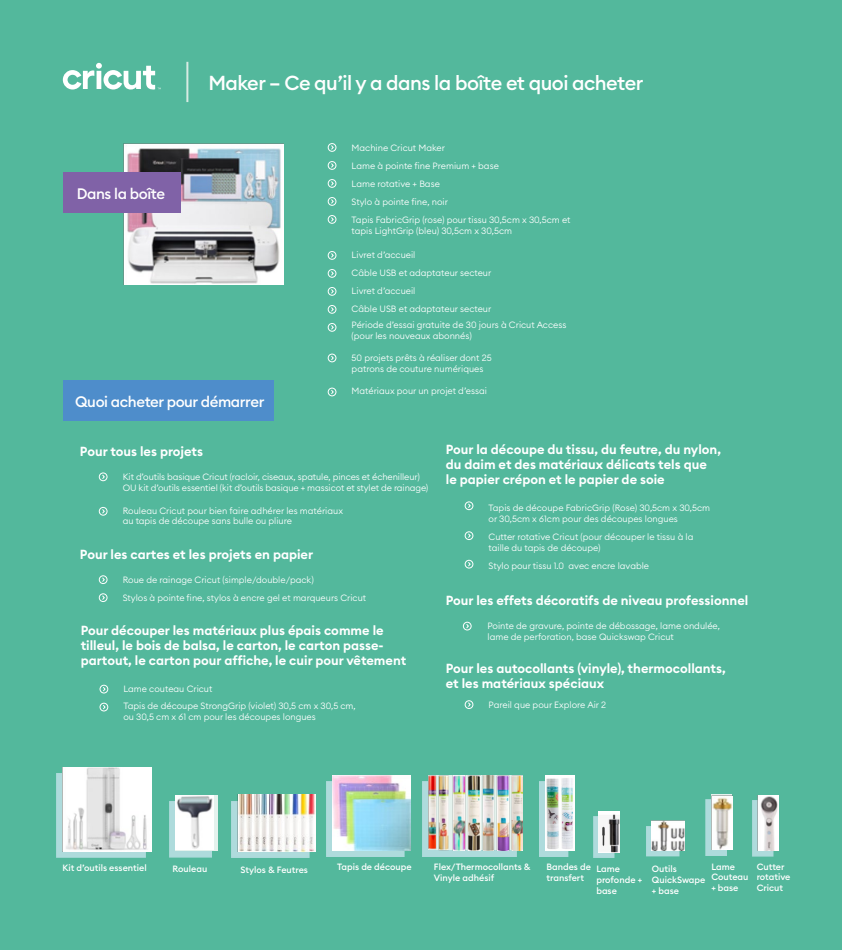
<style>
.page{position:relative;width:842px;height:950px;background:#53b89c}
.page>*{position:absolute;margin:0;border:0;box-sizing:border-box;transform-origin:0 0}
.t1{font:500 20px "Euclid Circular B";letter-spacing:-.025em;color:#fff}
.t2{font:500 15px "Euclid Circular B";letter-spacing:-.025em;color:#fff}
.t3{font:600 13px/15px "Euclid Circular B";color:#fff}
.t4{font:300 9px/18px "Euclid Circular B";color:#fff}
.t5{font:500 9px/10.9px "Euclid Circular B";color:#fff}
</style>
<div class="page">
<svg style="left:63px;top:63px;width:98px;height:27px"></svg>
<hr style="left:186px;top:62px;width:2px;height:40px;background:#d6ebe3">
<img style="left:123px;top:143px;width:160px;height:141px">
<svg style="left:331px;top:145px;width:3px;height:5px"></svg>
<div style="left:328px;top:143px;width:8px;height:9px;border:1px solid #fff;border-radius:50%"></div>
<div style="left:328px;top:161px;width:8px;height:9px;border:1px solid #fff;border-radius:50%"></div>
<div style="left:328px;top:179px;width:8px;height:9px;border:1px solid #fff;border-radius:50%"></div>
<div style="left:328px;top:197px;width:8px;height:9px;border:1px solid #fff;border-radius:50%"></div>
<div style="left:328px;top:215px;width:8px;height:9px;border:1px solid #fff;border-radius:50%"></div>
<div style="left:328px;top:251px;width:8px;height:9px;border:1px solid #fff;border-radius:50%"></div>
<div style="left:328px;top:269px;width:8px;height:9px;border:1px solid #fff;border-radius:50%"></div>
<div style="left:328px;top:287px;width:8px;height:9px;border:1px solid #fff;border-radius:50%"></div>
<div style="left:328px;top:305px;width:8px;height:8px;border:1px solid #fff;border-radius:50%"></div>
<div style="left:328px;top:323px;width:8px;height:8px;border:1px solid #fff;border-radius:50%"></div>
<div style="left:328px;top:354px;width:8px;height:8px;border:1px solid #fff;border-radius:50%"></div>
<div style="left:328px;top:388px;width:8px;height:8px;border:1px solid #fff;border-radius:50%"></div>
<div style="left:465px;top:501px;width:8px;height:9px;border:1px solid #fff;border-radius:50%"></div>
<div style="left:100px;top:685px;width:8px;height:8px;border:1px solid #fff;border-radius:50%"></div>
<div style="left:100px;top:703px;width:8px;height:8px;border:1px solid #fff;border-radius:50%"></div>
<div style="left:463px;top:622px;width:8px;height:8px;border:1px solid #fff;border-radius:50%"></div>
<div style="left:99px;top:472px;width:8px;height:9px;border:1px solid #fff;border-radius:50%"></div>
<div style="left:465px;top:700px;width:8px;height:9px;border:1px solid #fff;border-radius:50%"></div>
<div style="left:465px;top:531px;width:8px;height:9px;border:1px solid #fff;border-radius:50%"></div>
<div style="left:99px;top:507px;width:8px;height:8px;border:1px solid #fff;border-radius:50%"></div>
<div style="left:465px;top:560px;width:8px;height:8px;border:1px solid #fff;border-radius:50%"></div>
<div style="left:99px;top:575px;width:8px;height:9px;border:1px solid #fff;border-radius:50%"></div>
<div style="left:99px;top:593px;width:8px;height:9px;border:1px solid #fff;border-radius:50%"></div>
<div style="left:56px;top:773px;width:90px;height:84px;background:#aedbdc"></div>
<img style="left:62px;top:767px;width:89px;height:84px">
<div style="left:169px;top:801px;width:43px;height:56px;background:#aedbdc"></div>
<svg style="left:175px;top:795px;width:43px;height:56px"></svg>
<img style="left:175px;top:795px;width:39px;height:54px">
<svg style="left:232px;top:801px;width:78px;height:56px"></svg>
<img style="left:238px;top:795px;width:78px;height:56px">
<div style="left:326px;top:781px;width:78px;height:75px;background:#aedbdc"></div>
<img style="left:332px;top:775px;width:78px;height:75px">
<div style="left:422px;top:781px;width:95px;height:75px;background:#aedbdc"></div>
<img style="left:428px;top:775px;width:95px;height:75px">
<div style="left:539px;top:781px;width:29px;height:75px;background:#aedbdc"></div>
<img style="left:545px;top:775px;width:30px;height:75px">
<div style="left:593px;top:817px;width:21px;height:41px;background:linear-gradient(to bottom,#aedbdc,#aedbdc)"></div>
<img style="left:599px;top:811px;width:21px;height:41px">
<div style="left:646px;top:826px;width:33px;height:30px;background:#aedbdc"></div>
<img style="left:651px;top:821px;width:34px;height:29px">
<div style="left:706px;top:799px;width:21px;height:57px;background:#aedbdc"></div>
<svg style="left:711px;top:794px;width:21px;height:56px"></svg>
<img style="left:711px;top:795px;width:21px;height:54px">
<svg style="left:752px;top:800px;width:21px;height:56px"></svg>
<img style="left:758px;top:795px;width:21px;height:55px">
<div style="left:63px;top:172px;width:118px;height:40px;background:#8062a7"></div>
<div style="left:63px;top:380px;width:210px;height:40px;background:#4e8dcb"></div>
<h1 class="t1" style="left:208px;top:70px;width:436px">Maker – Ce qu’il y a dans la boîte et quoi acheter</h1>
<h2 class="t2" style="left:77px;top:184px;width:90px">Dans la boîte</h2>
<h2 class="t2" style="left:75px;top:392px;width:191px">Quoi acheter pour démarrer</h2>
<p class="t4" style="left:352px;top:138px;width:220px">Machine Cricut Maker<br>Lame à pointe fine Premium + base<br>Lame rotative + Base<br>Stylo à pointe fine, noir<br>Tapis FabricGrip (rose) pour tissu 30,5cm x 30,5cm et</p>
<p class="t4" style="left:352px;top:221px;width:162px">tapis LightGrip (bleu) 30,5cm x 30,5cm</p>
<p class="t4" style="left:352px;top:246px;width:141px">Livret d’accueil<br>Câble USB et adaptateur secteur</p>
<p class="t4" style="left:352px;top:281px;width:141px">Livret d’accueil<br>Câble USB et adaptateur secteur</p>
<p class="t4" style="left:352px;top:319px;width:216px;line-height:11px">Période d’essai gratuite de 30 jours à Cricut Access (pour les nouveaux abonnés)</p>
<p class="t4" style="left:352px;top:352px;width:141px;line-height:11px">50 projets prêts à réaliser dont 25 patrons de couture numériques</p>
<p class="t4" style="left:352px;top:382px;width:137px">Matériaux pour un projet d’essai</p>
<h3 class="t3" style="left:80px;top:443px;width:125px">Pour tous les projets</h3>
<p class="t4" style="left:123px;top:471px;width:307px;line-height:11px">Kit d’outils basique Cricut (racloir, ciseaux, spatule, pinces et échenilleur)<br>OU kit d’outils essentiel (kit d’outils basique + massicot et stylet de rainage)</p>
<p class="t4" style="left:123px;top:506px;width:222px;line-height:10px">Rouleau Cricut pour bien faire adhérer les matériaux au tapis de découpe sans bulle ou pliure</p>
<h3 class="t3" style="left:80px;top:546px;width:235px">Pour les cartes et les projets en papier</h3>
<p class="t4" style="left:123px;top:570px;width:245px">Roue de rainage Cricut (simple/double/pack)<br>Stylos à pointe fine, stylos à encre gel et marqueurs Cricut</p>
<h3 class="t3" style="left:81px;top:623px;width:327px">Pour découper les matériaux plus épais comme le tilleul, le bois de balsa, le carton, le carton passe&shy;partout, le carton pour affiche, le cuir pour vêtement</h3>
<p class="t4" style="left:123px;top:679px;width:91px">Lame couteau Cricut</p>
<p class="t4" style="left:123px;top:700px;width:234px;line-height:11px">Tapis de découpe StrongGrip (violet) 30,5 cm x 30,5 cm, ou 30,5 cm x 61 cm pour les découpes longues</p>
<h3 class="t3" style="left:446px;top:442px;width:277px">Pour la découpe du tissu, du feutre, du nylon, du daim et des matériaux délicats tels que le papier crépon et le papier de soie</h3>
<p class="t4" style="left:489px;top:501px;width:223px;line-height:11px">Tapis de découpe FabricGrip (Rose) 30,5cm x 30,5cm or 30,5cm x 61cm pour des découpes longues</p>
<p class="t4" style="left:489px;top:531px;width:206px;line-height:11px">Cutter rotative Cricut (pour découper le tissu à la taille du tapis de découpe)</p>
<p class="t4" style="left:489px;top:556px;width:162px">Stylo pour tissu 1.0 avec encre lavable</p>
<h3 class="t3" style="left:446px;top:592px;width:304px">Pour les effets décoratifs de niveau professionnel</h3>
<p class="t4" style="left:487px;top:619px;width:234px;line-height:11px">Pointe de gravure, pointe de débossage, lame ondulée, lame de perforation, base Quickswap Cricut</p>
<h3 class="t3" style="left:446px;top:661px;width:281px">Pour les autocollants (vinyle), thermocollants, et les matériaux spéciaux</h3>
<p class="t4" style="left:489px;top:695px;width:119px">Pareil que pour Explore Air 2</p>
<p class="t5" style="left:62px;top:862px;width:86px">Kit d’outils essentiel</p>
<p class="t5" style="left:173px;top:863px;width:36px">Rouleau</p>
<p class="t5" style="left:241px;top:864px;width:69px">Stylos &amp; Feutres</p>
<p class="t5" style="left:337px;top:861px;width:76px">Tapis de découpe</p>
<p class="t5" style="left:434px;top:861px;width:98px">Flex/Thermocollants &amp;<br>Vinyle adhésif</p>
<p class="t5" style="left:546px;top:861px;width:46px">Bandes de transfert</p>
<p class="t5" style="left:596px;top:863px;width:47px">Lame profonde + base</p>
<p class="t5" style="left:652px;top:863px;width:55px">Outils<br>QuickSwape + base</p>
<p class="t5" style="left:711px;top:861px;width:39px">Lame<br>Couteau + base</p>
<p class="t5" style="left:757px;top:861px;width:35px">Cutter rotative<br>Cricut</p>
</div>
